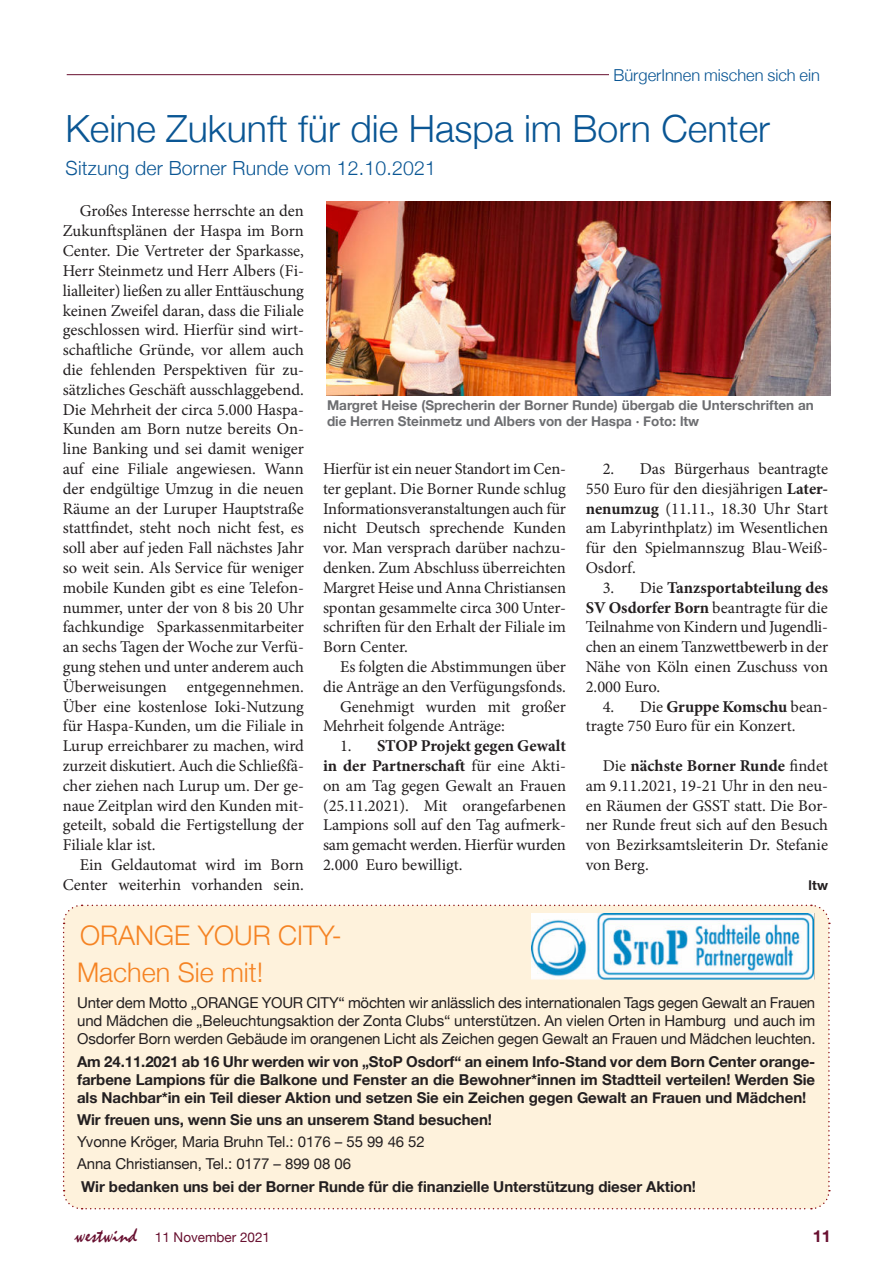
<style>
.page{position:relative;width:893px;height:1263px;background:#fff}
.page>*{position:absolute;margin:0;border:0;box-sizing:border-box;transform-origin:0 0}
.t1{font:300 37.5px "Helvetica Neue";color:#0a5694}
.t2{font:300 27px/36.8px "Helvetica Neue";color:#f58323}
.t3{font:300 19.5px "Helvetica Neue";letter-spacing:.01em;color:#0a5694}
.t4{font:16.5px/19.8px "Minion Pro";letter-spacing:-.005em;color:#231f20;text-align:justify}
.t5{font:300 16.5px "Helvetica Neue";color:#0a5694}
.t6{font:700 16.5px "Helvetica Neue";color:#681030}
.t7{font:700 15px/18px "Helvetica Neue";letter-spacing:-.005em;color:#231f20;text-align:justify}
.t8{font:15px/18px "Helvetica Neue";letter-spacing:-.005em;color:#231f20;text-align:justify}
.t9{font:700 13.5px/16.5px "Helvetica Neue";color:#6d6e71}
.t10{font:13.5px "Helvetica Neue";color:#681030}
.t11{font:700 13.5px "Helvetica Neue";color:#231f20}
.s1{font-weight:700}
.s2{font-family:"Mistral";font-size:21px}
</style>
<div class="page">
<hr style="left:67px;top:74px;width:690px;height:1px;background:#681030">
<img style="left:327px;top:201px;width:503px;height:194px">
<div style="left:609px;top:65px;width:220px;height:20px;background:#fff"></div>
<div style="left:62px;top:904px;width:768px;height:306px;background:#fef2dc"></div>
<img style="left:531px;top:913px;width:284px;height:66px">
<p class="t5" style="left:613px;top:68px;width:208px">BürgerInnen mischen sich ein</p>
<h1 class="t1" style="left:66px;top:113px;width:706px">Keine Zukunft für die Haspa im Born Center</h1>
<p class="t3" style="left:66px;top:159px;width:372px">Sitzung der Borner Runde vom 12.10.2021</p>
<p class="t4" style="left:63px;top:202px;width:243px;text-indent:17px">Großes Interesse herrschte an den Zukunftsplänen der Haspa im Born Center. Die Vertreter der Sparkasse, Herr Steinmetz und Herr Albers (Fi&shy;lialleiter) ließen zu aller Enttäuschung keinen Zweifel daran, dass die Filiale geschlossen wird. Hierfür sind wirt&shy;schaftliche Gründe, vor allem auch die fehlenden Perspektiven für zu&shy;sätzliches Geschäft ausschlaggebend.<br>Die Mehrheit der circa 5.000 Haspa-Kunden am Born nutze bereits On&shy;line Banking und sei damit weniger auf eine Filiale angewiesen. Wann der endgültige Umzug in die neuen Räume an der Luruper Hauptstraße stattfindet, steht noch nicht fest, es soll aber auf jeden Fall nächstes Jahr so weit sein. Als Service für weniger mobile Kunden gibt es eine Telefon&shy;nummer, unter der von 8 bis 20 Uhr fachkundige Sparkassenmitarbeiter an sechs Tagen der Woche zur Verfü&shy;gung stehen und unter anderem auch Überweisungen entgegennehmen.<br>Über eine kostenlose Ioki-Nutzung für Haspa-Kunden, um die Filiale in Lurup erreichbarer zu machen, wird zurzeit diskutiert. Auch die Schließfä&shy;cher ziehen nach Lurup um. Der ge&shy;naue Zeitplan wird den Kunden mit&shy;geteilt, sobald die Fertigstellung der Filiale klar ist.</p>
<p class="t4" style="left:63px;top:855px;width:243px;text-align:right">Ein Geldautomat wird im Born<br>Center weiterhin vorhanden sein.</p>
<p class="t9" style="left:327px;top:397px;width:488px">Margret Heise (Sprecherin der Borner Runde) übergab die Unterschriften an die Herren Steinmetz und Albers von der Haspa · Foto: ltw</p>
<p class="t4" style="left:323px;top:459px;width:245px">Hierfür ist ein neuer Standort im Cen&shy;ter geplant. Die Borner Runde schlug Informationsveranstaltungen auch für nicht Deutsch sprechende Kunden vor. Man versprach darüber nachzu&shy;denken. Zum Abschluss überreichten Margret Heise und Anna Christiansen spontan gesammelte circa 300 Unter&shy;schriften für den Erhalt der Filiale im Born Center.</p>
<p class="t4" style="left:340px;top:657px;width:227px">Es folgten die Abstimmungen über</p>
<p class="t4" style="left:323px;top:677px;width:244px">die Anträge an den Verfügungsfonds.</p>
<p class="t4" style="left:340px;top:697px;width:227px">Genehmigt wurden mit großer</p>
<p class="t4" style="left:323px;top:717px;width:183px">Mehrheit folgende Anträge:</p>
<p class="t4" style="left:323px;top:737px;width:245px;text-indent:17px">1. <span class="s1">STOP Projekt gegen Gewalt in der Partnerschaft</span> für eine Akti&shy;on am Tag gegen Gewalt an Frauen (25.11.2021). Mit orangefarbenen Lampions soll auf den Tag aufmerk&shy;sam gemacht werden. Hierfür wurden 2.000 Euro bewilligt.</p>
<p class="t4" style="left:586px;top:459px;width:244px;text-indent:17px">2. Das Bürgerhaus beantragte 550 Euro für den diesjährigen <span class="s1">Later&shy;nenumzug</span> (11.11., 18.30 Uhr Start am Labyrinthplatz) im Wesentlichen für den Spielmannszug Blau-Weiß-Osdorf.</p>
<p class="t4" style="left:586px;top:578px;width:244px;text-indent:17px">3. Die <span class="s1">Tanzsportabteilung des SV Osdorfer Born</span> beantragte für die Teilnahme von Kindern und Jugendli&shy;chen an einem Tanzwettbewerb in der Nähe von Köln einen Zuschuss von 2.000 Euro.</p>
<p class="t4" style="left:586px;top:697px;width:244px;text-indent:17px">4. Die <span class="s1">Gruppe Komschu</span> bean&shy;tragte 750 Euro für ein Konzert.</p>
<p class="t4" style="left:586px;top:756px;width:244px;text-indent:17px">Die <span class="s1">nächste Borner Runde</span> findet am 9.11.2021, 19-21 Uhr in den neu&shy;en Räumen der GSST statt. Die Bor&shy;ner Runde freut sich auf den Besuch von Bezirksamtsleiterin Dr. Stefanie von Berg.</p>
<p class="t11" style="left:809px;top:877px;width:21px">ltw</p>
<h2 class="t2" style="left:77px;top:919px;width:266px">ORANGE YOUR CITY-<br>Machen Sie mit!</h2>
<p class="t8" style="left:77px;top:994px;width:740px">Unter dem Motto „ORANGE YOUR CITY“ möchten wir anlässlich des internationalen Tags gegen Gewalt an Frauen und Mädchen die „Beleuchtungsaktion der Zonta Clubs“ unterstützen. An vielen Orten in Hamburg und auch im Osdorfer Born werden Gebäude im orangenen Licht als Zeichen gegen Gewalt an Frauen und Mädchen leuchten.</p>
<p class="t7" style="left:77px;top:1052px;width:740px">Am 24.11.2021 ab 16 Uhr werden wir von „StoP Osdorf“ an einem Info-Stand vor dem Born Center orange&shy;farbene Lampions für die Balkone und Fenster an die Bewohner*innen im Stadtteil verteilen! Werden Sie als Nachbar*in ein Teil dieser Aktion und setzen Sie ein Zeichen gegen Gewalt an Frauen und Mädchen!</p>
<p class="t7" style="left:77px;top:1111px;width:416px">Wir freuen uns, wenn Sie uns an unserem Stand besuchen!</p>
<p class="t8" style="left:77px;top:1131px;width:349px;line-height:22.2px">Yvonne Kröger, Maria Bruhn Tel.: 0176 – 55 99 46 52<br>Anna Christiansen, Tel.: 0177 – 899 08 06</p>
<p class="t7" style="left:81px;top:1177px;width:616px">Wir bedanken uns bei der Borner Runde für die finanzielle Unterstützung dieser Aktion!</p>
<p class="t10" style="left:75px;top:1230px;width:197px"><span class="s2">westwind</span> 11 November 2021</p>
<p class="t6" style="left:813px;top:1227px;width:20px">11</p>
</div>
